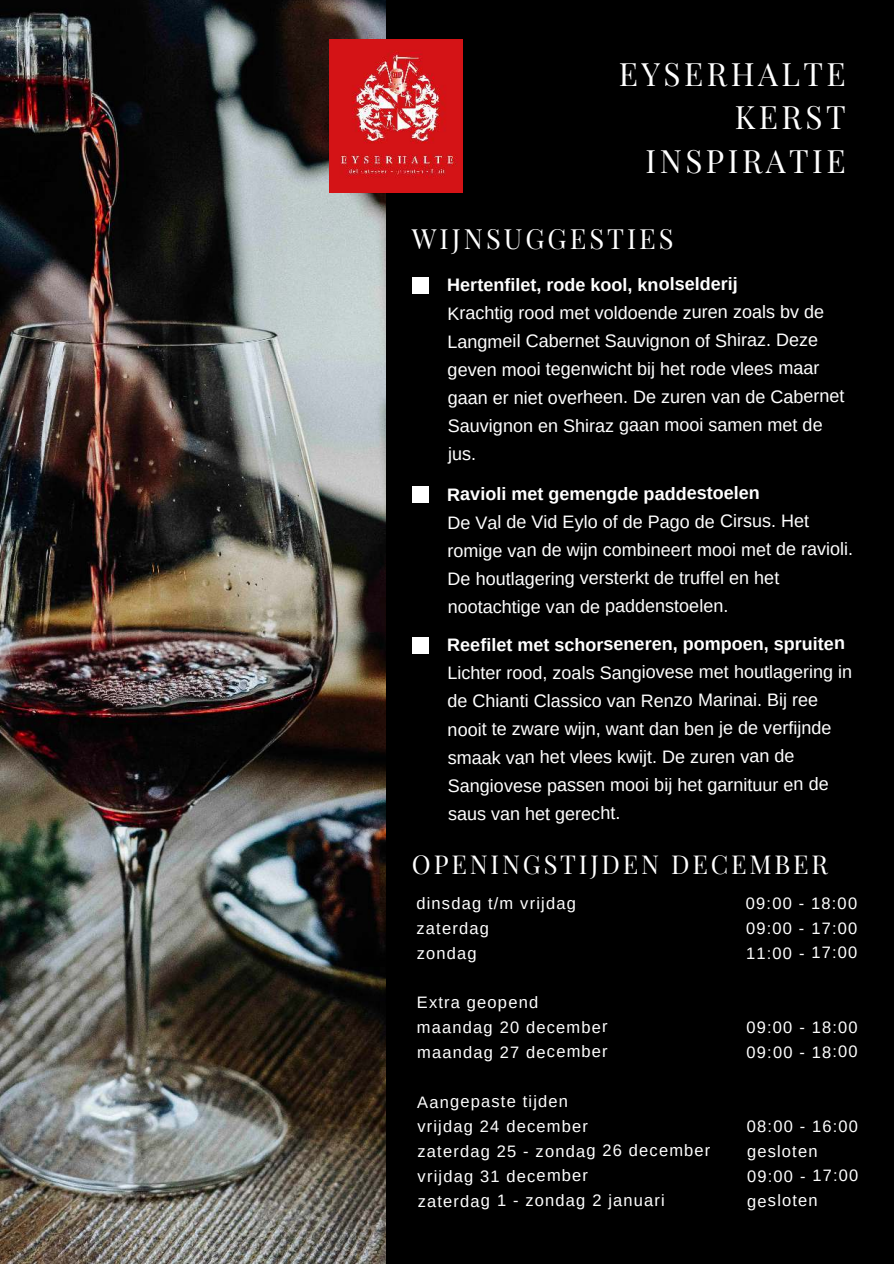
<style>
.page{position:relative;width:894px;height:1264px;background:#fff}
.page>*{position:absolute;margin:0;border:0;box-sizing:border-box;transform-origin:0 0}
.t1{font:31.5px/43.8px "Playfair Display";letter-spacing:.11em;color:#fff;text-align:right}
.t2{font:27.3px "Playfair Display";letter-spacing:.11em;color:#fff}
.t3{font:25.5px "Playfair Display";letter-spacing:.11em;color:#fff}
.t4{font:18px/28.2px "Arimo";letter-spacing:-.005em;color:#fff}
.t5{font:700 18px "Arimo";letter-spacing:-.005em;color:#fff}
.t6{font:16.5px/24.8px "Arimo";letter-spacing:.065em;color:#fff}
</style>
<div class="page">
<div style="left:0;top:0;width:893px;height:1263px;background:#000"></div>
<img style="left:0;top:0;width:385px;height:1263px">
<img style="left:329px;top:40px;width:133px;height:153px">
<div style="left:412px;top:277px;width:16px;height:17px;background:#fff"></div>
<div style="left:412px;top:486px;width:16px;height:17px;background:#fff"></div>
<div style="left:412px;top:637px;width:16px;height:16px;background:#fff"></div>
<h1 class="t1" style="left:618px;top:49px;width:228px">EYSERHALTE<br>KERST<br>INSPIRATIE</h1>
<h2 class="t2" style="left:412px;top:217px;width:263px">WIJNSUGGESTIES</h2>
<p class="t5" style="left:447px;top:272px;width:292px">Hertenfilet, rode kool, knolselderij</p>
<p class="t4" style="left:447px;top:298px;width:398px">Krachtig rood met voldoende zuren zoals bv de Langmeil Cabernet Sauvignon of Shiraz. Deze geven mooi tegenwicht bij het rode vlees maar gaan er niet overheen. De zuren van de Cabernet Sauvignon en Shiraz gaan mooi samen met de jus.</p>
<p class="t5" style="left:447px;top:481px;width:314px">Ravioli met gemengde paddestoelen</p>
<p class="t4" style="left:447px;top:507px;width:407px">De Val de Vid Eylo of de Pago de Cirsus. Het romige van de wijn combineert mooi met de ravioli.<br>De houtlagering versterkt de truffel en het nootachtige van de paddenstoelen.</p>
<p class="t5" style="left:447px;top:631px;width:399px">Reefilet met schorseneren, pompoen, spruiten</p>
<p class="t4" style="left:447px;top:658px;width:406px">Lichter rood, zoals Sangiovese met houtlagering in de Chianti Classico van Renzo Marinai. Bij ree nooit te zware wijn, want dan ben je de verfijnde smaak van het vlees kwijt. De zuren van de Sangiovese passen mooi bij het garnituur en de saus van het gerecht.</p>
<h3 class="t3" style="left:412px;top:844px;width:417px">OPENINGSTIJDEN DECEMBER</h3>
<p class="t6" style="left:416px;top:891px;width:161px">dinsdag t/m vrijdag zaterdag<br>zondag</p>
<p class="t6" style="left:417px;top:990px;width:192px">Extra geopend maandag 20 december maandag 27 december</p>
<p class="t6" style="left:417px;top:1089px;width:295px">Aangepaste tijden<br>vrijdag 24 december<br>zaterdag 25 - zondag 26 december vrijdag 31 december<br>zaterdag 1 - zondag 2 januari</p>
<p class="t6" style="left:745px;top:891px;width:113px;text-align:justify">09:00 - 18:00<br>09:00 - 17:00<br>11:00 - 17:00</p>
<p class="t6" style="left:746px;top:1014px;width:113px">09:00 - 18:00<br>09:00 - 18:00</p>
<p class="t6" style="left:746px;top:1113px;width:113px">08:00 - 16:00 gesloten<br>09:00 - 17:00 gesloten</p>
</div>
